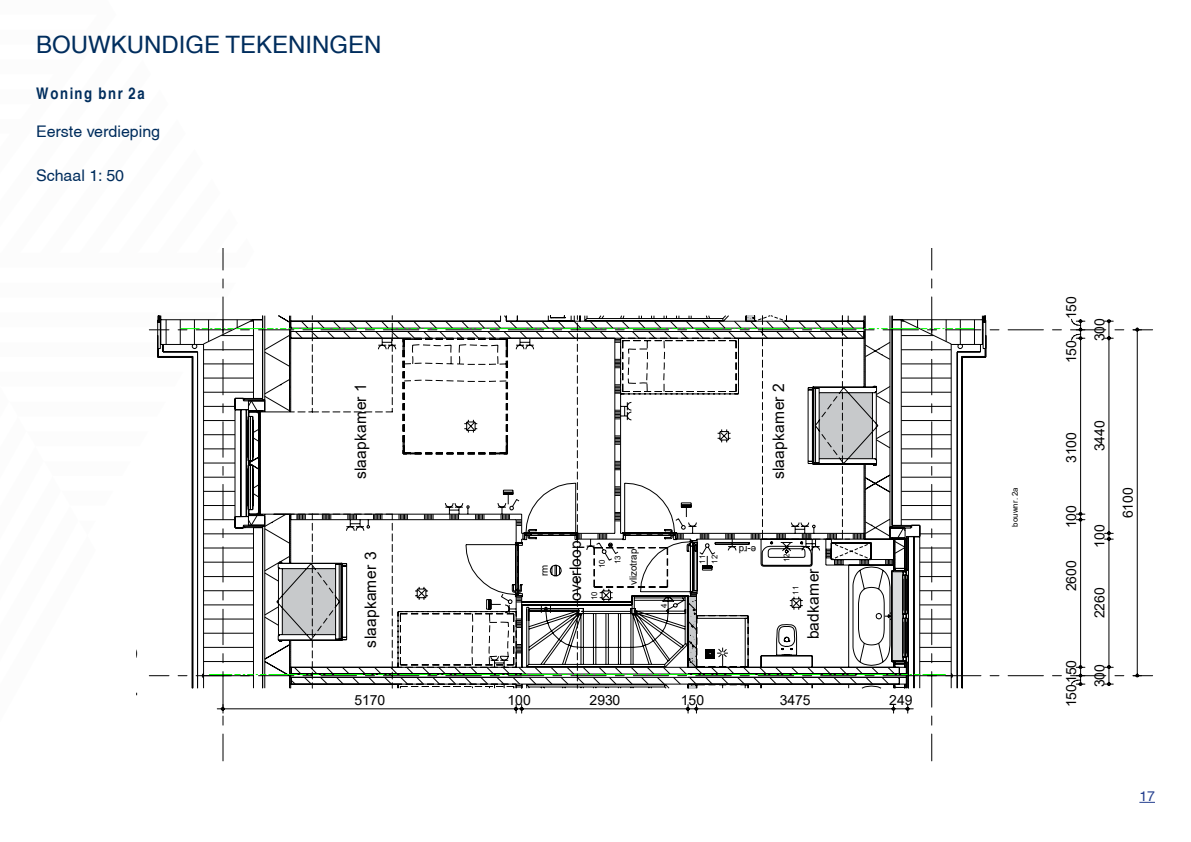
<style>
.page{position:relative;width:1191px;height:842px;background:#fff}
.page>*{position:absolute;margin:0;border:0;box-sizing:border-box;transform-origin:0 0}
.t1{font:condensed 24px "Helvetica";color:#002d5d}
.t2{font:condensed 16px "Helvetica";color:#002d5d}
.t3{font:700 condensed 16px "Helvetica";color:#002d5d}
.t4{font:15.9px "Arial";letter-spacing:.01em;color:#000}
.t5{font:14px "Arial";color:#000}
.t6{font:condensed 14px "Helvetica";color:#25408f}
.t7{font:10px "Arial";color:#000}
.t8{font:8px/12.2px "Arial";letter-spacing:.02em;color:#000}
</style>
<div class="page">
<svg style="left:1139px;top:802px;width:16px;height:1px"></svg>
<svg style="left:1071px;top:319px;width:14px;height:367px"></svg>
<hr style="left:1108px;top:338px;width:1px;height:195px;background:#000">
<svg style="left:1104px;top:320px;width:9px;height:20px"></svg>
<hr style="left:1108px;top:539px;width:1px;height:128px;background:#000">
<svg style="left:1104px;top:532px;width:9px;height:8px"></svg>
<svg style="left:1104px;top:665px;width:9px;height:21px"></svg>
<hr style="left:1137px;top:330px;width:1px;height:346px;background:#000">
<svg style="left:1133px;top:328px;width:8px;height:3px"></svg>
<svg style="left:1133px;top:674px;width:8px;height:3px"></svg>
<svg style="left:148px;top:312px;width:836px;height:450px"></svg>
<h1 class="t1" style="left:36px;top:31px;width:347px">BOUWKUNDIGE TEKENINGEN</h1>
<p class="t3" style="left:36px;top:83px;width:112px">Woning bnr 2a</p>
<p class="t2" style="left:36px;top:122px;width:126px">Eerste verdieping</p>
<p class="t2" style="left:36px;top:166px;width:90px">Schaal 1: 50</p>
<p class="t4" style="left:349px;top:479px;width:98px;rotate:-90deg">slaapkamer 1</p>
<p class="t4" style="left:767px;top:479px;width:98px;rotate:-90deg">slaapkamer 2</p>
<p class="t4" style="left:360px;top:648px;width:98px;rotate:-90deg">slaapkamer 3</p>
<p class="t7" style="left:537px;top:576px;width:13px;rotate:-90deg">rm</p>
<p class="t4" style="left:564px;top:601px;width:62px;rotate:-90deg">overloop</p>
<p class="t8" style="left:594px;top:568px;width:15px;line-height:15.4px;text-align:center;rotate:-90deg">10<br>13</p>
<p class="t8" style="left:588px;top:600px;width:10px;rotate:-90deg">10</p>
<p class="t7" style="left:626px;top:585px;width:38px;rotate:-90deg">vlizotrap</p>
<p class="t8" style="left:658px;top:608px;width:6px;rotate:-90deg">4</p>
<p class="t7" style="left:756px;top:556px;width:19px;rotate:-180deg">e-rd</p>
<p class="t8" style="left:696px;top:564px;width:10px;rotate:-90deg">11<br>12</p>
<p class="t8" style="left:780px;top:562px;width:10px;rotate:-90deg">12</p>
<p class="t8" style="left:789px;top:595px;width:10px;rotate:-90deg">11</p>
<p class="t4" style="left:802px;top:639px;width:73px;rotate:-90deg">badkamer</p>
<p class="t5" style="left:354px;top:690px;width:32px">5170</p>
<p class="t5" style="left:507px;top:690px;width:25px">100</p>
<p class="t5" style="left:589px;top:690px;width:32px">2930</p>
<p class="t5" style="left:681px;top:690px;width:25px">150</p>
<p class="t5" style="left:779px;top:690px;width:32px">3475</p>
<p class="t5" style="left:889px;top:690px;width:25px">249</p>
<p class="t8" style="left:1009px;top:527px;width:41px;rotate:-90deg">bouwnr. 2a</p>
<p class="t5" style="left:1061px;top:319px;width:24px;rotate:-90deg">150</p>
<p class="t5" style="left:1061px;top:363px;width:24px;rotate:-90deg">150</p>
<p class="t5" style="left:1089px;top:341px;width:24px;rotate:-90deg">300</p>
<p class="t5" style="left:1061px;top:463px;width:32px;rotate:-90deg">3100</p>
<p class="t5" style="left:1061px;top:528px;width:24px;rotate:-90deg">100</p>
<p class="t5" style="left:1061px;top:591px;width:32px;rotate:-90deg">2600</p>
<p class="t5" style="left:1061px;top:707px;width:49px;rotate:-90deg">150150</p>
<p class="t5" style="left:1089px;top:451px;width:32px;rotate:-90deg">3440</p>
<p class="t5" style="left:1089px;top:547px;width:24px;rotate:-90deg">100</p>
<p class="t5" style="left:1089px;top:618px;width:32px;rotate:-90deg">2260</p>
<p class="t5" style="left:1089px;top:687px;width:24px;rotate:-90deg">300</p>
<p class="t5" style="left:1118px;top:518px;width:32px;rotate:-90deg">6100</p>
<p class="t6" style="left:1139px;top:788px;width:17px">17</p>
</div>
